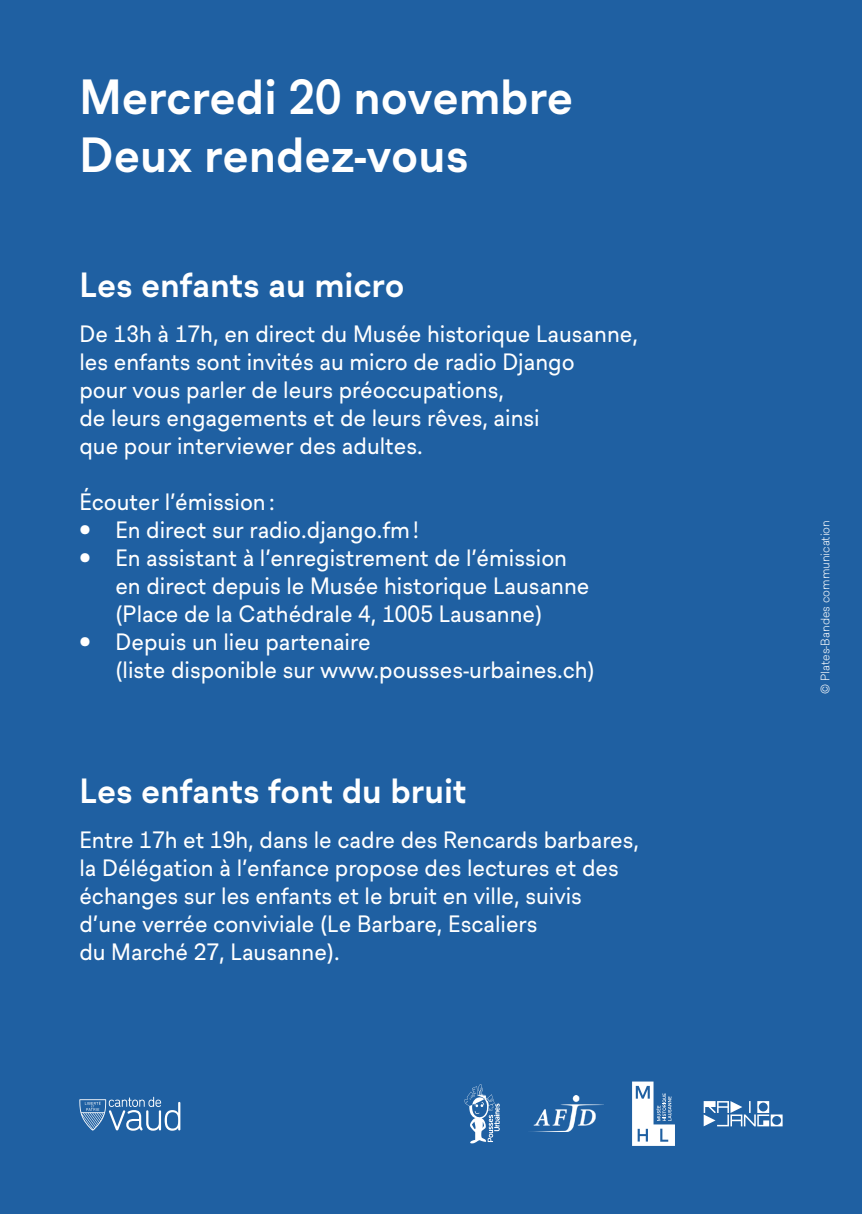
<style>
.page{position:relative;width:862px;height:1214px;background:#fff}
.page>*{position:absolute;margin:0;border:0;box-sizing:border-box;transform-origin:0 0}
.t1{font:700 48px/57.6px "Lausanne";color:#fff}
.t2{font:700 34px "Lausanne";color:#fff}
.t3{font:23px/28px "Lausanne";color:#fff}
.t4{font:300 12px "Lausanne";color:#fff}
</style>
<div class="page">
<div style="left:0;top:0;width:862px;height:1213px;background:#1f60a2"></div>
<svg style="left:79px;top:1096px;width:101px;height:34px"></svg>
<img style="left:533px;top:1095px;width:70px;height:36px">
<svg style="left:632px;top:1081px;width:43px;height:64px"></svg>
<svg style="left:703px;top:1101px;width:79px;height:25px"></svg>
<svg style="left:464px;top:1084px;width:36px;height:59px"></svg>
<h1 class="t1" style="left:79px;top:71px;width:495px">Mercredi 20 novembre<br>Deux rendez-vous</h1>
<h2 class="t2" style="left:79px;top:260px;width:326px">Les enfants au micro</h2>
<p class="t3" style="left:79px;top:320px;width:560px">De 13h à 17h, en direct du Musée historique Lausanne, les enfants sont invités au micro de radio Django<br>pour vous parler de leurs préoccupations,<br>de leurs engagements et de leurs rêves, ainsi<br>que pour interviewer des adultes.</p>
<p class="t3" style="left:79px;top:488px;width:197px">Écouter l’émission :</p>
<p class="t3" style="left:79px;top:516px;width:341px">• En direct sur radio.django.fm !</p>
<p class="t3" style="left:115px;top:544px;width:475px;text-indent:-36px">• En assistant à l’enregistrement de l’émission en direct depuis le Musée historique Lausanne (Place de la Cathédrale 4, 1005 Lausanne)</p>
<p class="t3" style="left:115px;top:628px;width:481px;text-indent:-36px">• Depuis un lieu partenaire<br>(liste disponible sur www.pousses-urbaines.ch)</p>
<h2 class="t2" style="left:79px;top:765px;width:388px">Les enfants font du bruit</h2>
<p class="t3" style="left:79px;top:826px;width:561px">Entre 17h et 19h, dans le cadre des Rencards barbares, la Délégation à l’enfance propose des lectures et des échanges sur les enfants et le bruit en ville, suivis d’une verrée conviviale (Le Barbare, Escaliers<br>du Marché 27, Lausanne).</p>
<p class="t4" style="left:816px;top:694px;width:175px;rotate:-90deg">© Plates-Bandes communication</p>
</div>
